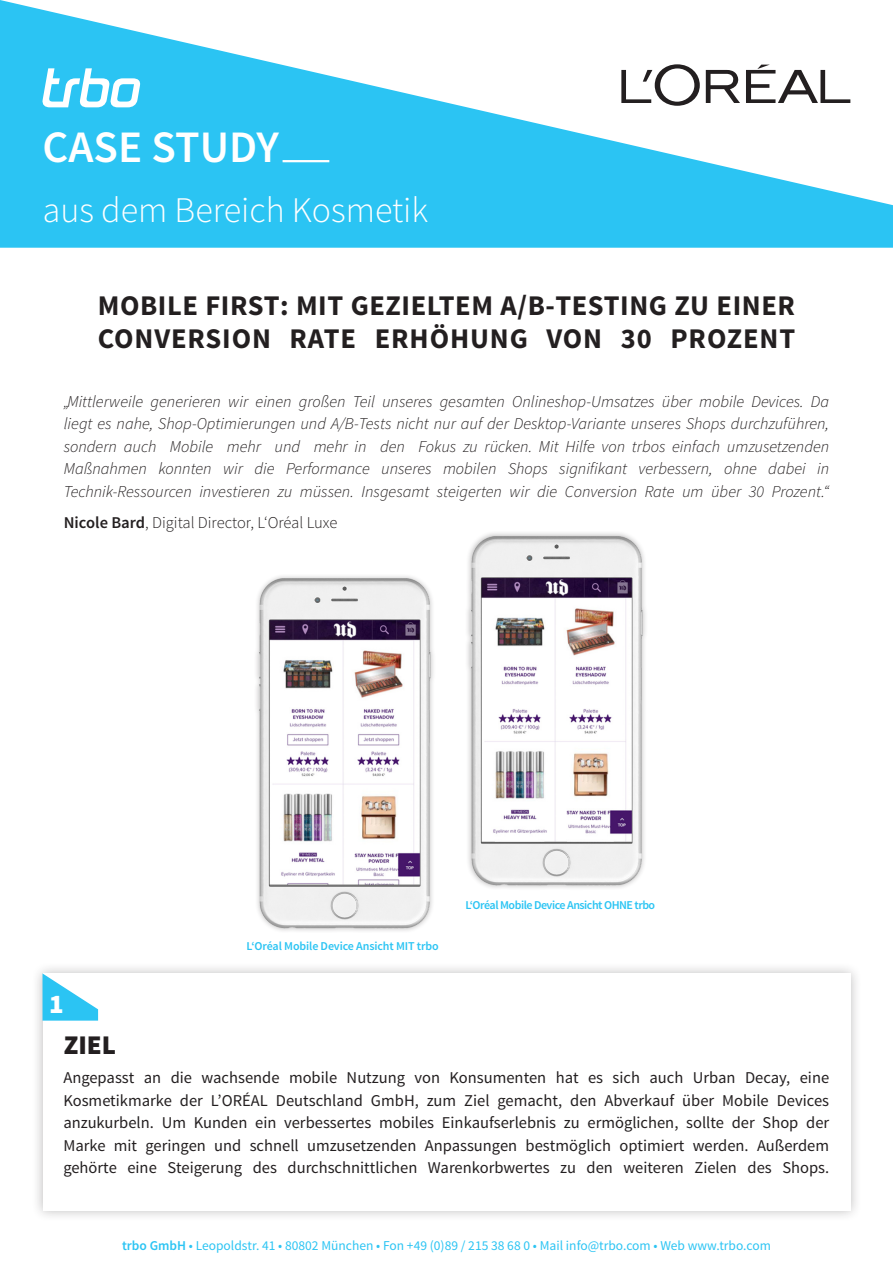
<style>
.page{position:relative;width:893px;height:1263px;background:#fff}
.page>*{position:absolute;margin:0;border:0;box-sizing:border-box;transform-origin:0 0}
.t1{font:600 45px "Source Sans Pro";color:#fff}
.t2{font:300 36px "Source Sans Pro";color:#fff}
.t3{font:700 28.5px/33px "Source Sans Pro";letter-spacing:.02em;color:#231f20}
.t4{font:900 27px "Source Sans Pro";color:#231f20}
.t5{font:900 27px "Source Sans Pro";color:#fff}
.t6{font:italic 300 16.5px/22.5px "Source Sans Pro";color:#231f20;text-align:justify}
.t7{font:16.5px/22.5px "Source Sans Pro";color:#231f20;text-align:justify}
.t8{font:300 16.5px "Source Sans Pro";color:#231f20}
.t9{font:13.5px "Source Sans Pro";color:#2bc4f3}
.t10{font:600 12px "Source Sans Pro";letter-spacing:-.04em;color:#2bc4f3}
.t11{font:600 12px "Source Sans Pro";letter-spacing:-.01em;color:#2bc4f3}
.s1{font-weight:600}
</style>
<div class="page">
<svg style="left:0;top:0;width:893px;height:248px;fill:#2bc4f3"></svg>
<svg style="left:43px;top:68px;width:97px;height:39px"></svg>
<div style="left:31px;top:962px;width:831px;height:260px;background:#231f20;opacity:.3"></div>
<div style="left:43px;top:973px;width:807px;height:237px;background:#fff"></div>
<svg style="left:43px;top:974px;width:55px;height:47px"></svg>
<hr style="left:283px;top:160px;width:46px;height:2px;background:#fff">
<img style="left:256px;top:576px;width:178px;height:354px">
<img style="left:467px;top:533px;width:179px;height:354px">
<svg style="left:746px;top:65px;width:104px;height:38px"></svg>
<svg style="left:706px;top:70px;width:34px;height:33px"></svg>
<svg style="left:621px;top:64px;width:79px;height:42px"></svg>
<p class="t1" style="left:43px;top:119px;width:238px">CASE STUDY</p>
<p class="t2" style="left:43px;top:189px;width:387px">aus dem Bereich Kosmetik</p>
<p class="t3" style="left:98px;top:290px;width:699px">MOBILE FIRST: MIT GEZIELTEM A/B-TESTING ZU EINER<br>CONVERSION RATE ERHÖHUNG VON 30 PROZENT</p>
<p class="t6" style="left:64px;top:390px;width:767px">„Mittlerweile generieren wir einen großen Teil unseres gesamten Onlineshop-Umsatzes über mobile Devices. Da liegt es nahe, Shop-Optimierungen und A/B-Tests nicht nur auf der Desktop-Variante unseres Shops durchzuführen, sondern auch Mobile mehr und mehr in den Fokus zu rücken. Mit Hilfe von trbos einfach umzusetzenden Maßnahmen konnten wir die Performance unseres mobilen Shops signifikant verbessern, ohne dabei in Technik-Ressourcen investieren zu müssen. Insgesamt steigerten wir die Conversion Rate um über 30 Prozent.“</p>
<p class="t8" style="left:64px;top:513px;width:275px"><span class="s1">Nicole Bard</span>, Digital Director, L‘Oréal Luxe</p>
<p class="t5" style="left:49px;top:987px;width:16px">1</p>
<p class="t4" style="left:64px;top:1027px;width:54px">ZIEL</p>
<p class="t11" style="left:247px;top:938px;width:194px">L‘Oréal Mobile Device Ansicht MIT trbo</p>
<p class="t10" style="left:465px;top:898px;width:191px">L‘Oréal Mobile Device Ansicht OHNE trbo</p>
<p class="t7" style="left:63px;top:1067px;width:767px">Angepasst an die wachsende mobile Nutzung von Konsumenten hat es sich auch Urban Decay, eine Kosmetikmarke der L’ORÉAL Deutschland GmbH, zum Ziel gemacht, den Abverkauf über Mobile Devices anzukurbeln. Um Kunden ein verbessertes mobiles Einkaufserlebnis zu ermöglichen, sollte der Shop der Marke mit geringen und schnell umzusetzenden Anpassungen bestmöglich optimiert werden. Außerdem gehörte eine Steigerung des durchschnittlichen Warenkorbwertes zu den weiteren Zielen des Shops.</p>
<p class="t9" style="left:122px;top:1237px;width:650px"><span class="s1">trbo GmbH</span> • Leopoldstr. 41 • 80802 München • Fon +49 (0)89 / 215 38 68 0 • Mail info@trbo.com • Web www.trbo.com</p>
</div>
